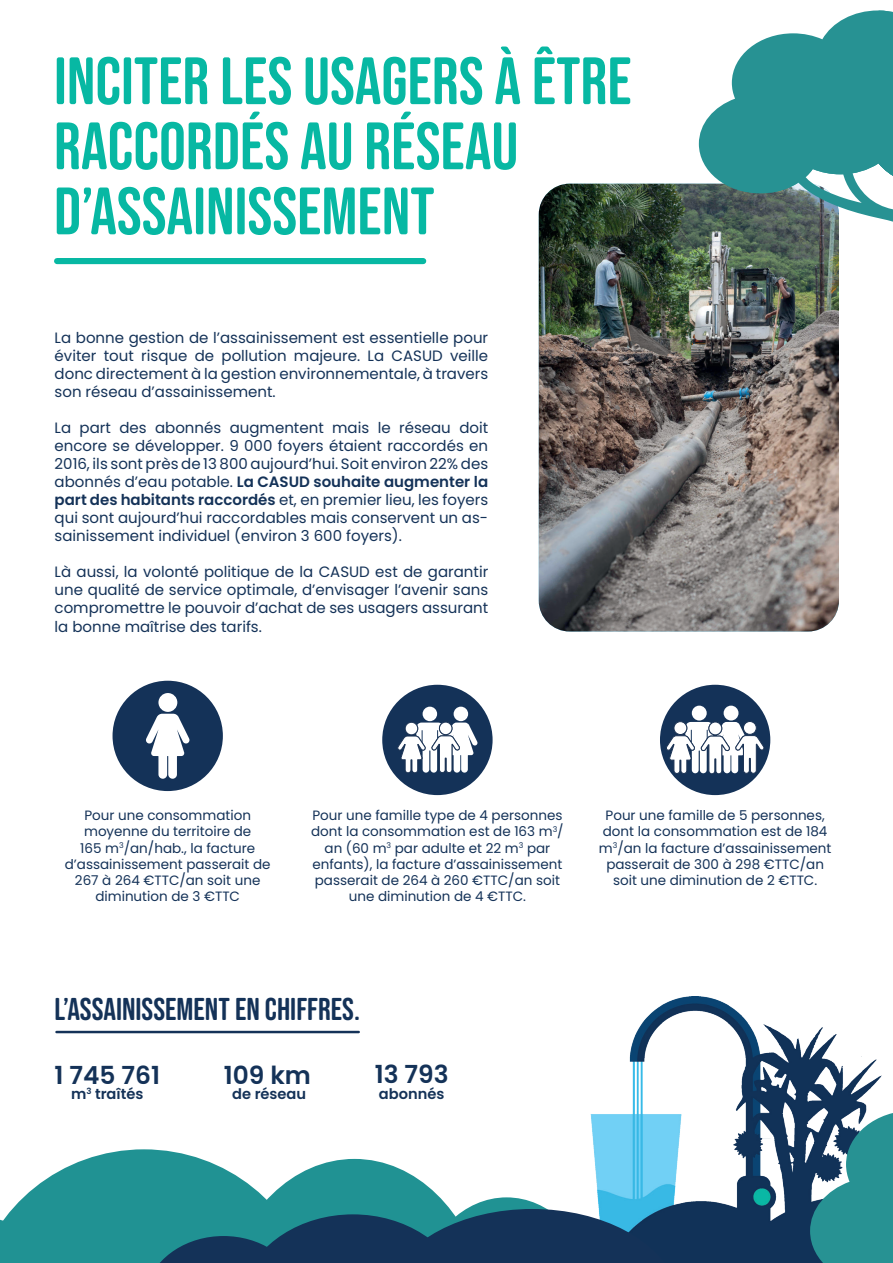
<style>
.page{position:relative;width:893px;height:1263px;background:#fff}
.page>*{position:absolute;margin:0;border:0;box-sizing:border-box;transform-origin:0 0}
.t1{font:66.9px/65.1px "Bebas Neue Semi Rounded";color:#07b8a3}
.t2{font:31.5px "Bebas Neue Semi Rounded";color:#143258}
.t3{font:600 24.9px "Poppins";color:#143258}
.t4{font:15px/18px "Poppins";color:#143258;text-align:justify}
.t5{font:600 14.55px "Poppins";color:#143258}
.t6{font:13.5px/16.2px "Poppins";color:#143258;text-align:center}
.s1{font-weight:600}
</style>
<div class="page">
<img style="left:539px;top:184px;width:300px;height:447px">
<svg style="left:699px;top:10px;width:194px;height:315px"></svg>
<div style="left:57px;top:258px;width:366px;height:6px;background:#07b8a3"></div>
<hr style="left:56px;top:1031px;width:303px;height:2px;background:#143258">
<div style="left:113px;top:681px;width:110px;height:110px;background:#143258;border-radius:50%"></div>
<div style="left:382px;top:685px;width:111px;height:110px;background:#143258;border-radius:50%"></div>
<div style="left:660px;top:685px;width:110px;height:110px;background:#143258;border-radius:50%"></div>
<img style="left:590px;top:996px;width:292px;height:267px">
<svg style="left:810px;top:1085px;width:83px;height:178px"></svg>
<svg style="left:0;top:1149px;width:676px;height:114px"></svg>
<div style="left:158px;top:693px;width:19px;height:19px;background:#fff;border-radius:50%"></div>
<svg style="left:146px;top:714px;width:44px;height:65px"></svg>
<div style="left:692px;top:706px;width:15px;height:14px;background:#fff;border-radius:50%"></div>
<div style="left:724px;top:706px;width:14px;height:14px;background:#fff;border-radius:50%"></div>
<div style="left:673px;top:721px;width:14px;height:14px;border:1px solid #1b3355;border-radius:50%"></div>
<div style="left:743px;top:721px;width:14px;height:14px;border:1px solid #1b3355;border-radius:50%"></div>
<svg style="left:665px;top:722px;width:100px;height:53px"></svg>
<div style="left:423px;top:707px;width:14px;height:14px;background:#fff;border-radius:50%"></div>
<div style="left:454px;top:707px;width:14px;height:14px;background:#fff;border-radius:50%"></div>
<svg style="left:397px;top:722px;width:81px;height:51px"></svg>
<h1 class="t1" style="left:54px;top:48px;width:579px">INCITER LES USAGERS À ÊTRE<br>RACCORDÉS AU RÉSEAU<br>D’ASSAINISSEMENT</h1>
<p class="t4" style="left:55px;top:329px;width:435px">La bonne gestion de l’assainissement est essentielle pour éviter tout risque de pollution majeure. La CASUD veille donc directement à la gestion environnementale, à travers son réseau d’assainissement.</p>
<p class="t4" style="left:55px;top:419px;width:435px">La part des abonnés augmentent mais le réseau doit encore se développer. 9 000 foyers étaient raccordés en 2016, ils sont près de 13 800 aujourd’hui. Soit environ 22% des abonnés d’eau potable. <span class="s1">La CASUD souhaite augmenter la part des habitants raccordés</span> et, en premier lieu, les foyers qui sont aujourd’hui raccordables mais conservent un as&shy;sainissement individuel (environ 3 600 foyers).</p>
<p class="t4" style="left:55px;top:563px;width:435px">Là aussi, la volonté politique de la CASUD est de garantir une qualité de service optimale, d’envisager l’avenir sans compromettre le pouvoir d’achat de ses usagers assurant la bonne maîtrise des tarifs.</p>
<p class="t6" style="left:65px;top:807px;width:207px">Pour une consommation moyenne du territoire de<br>165 m<sup>3</sup>/an/hab., la facture d’assainissement passerait de<br>267 à 264 €TTC/an soit une diminution de 3 €TTC</p>
<p class="t6" style="left:311px;top:807px;width:254px">Pour une famille type de 4 personnes dont la consommation est de 163 m<sup>3</sup>/ an (60 m<sup>3</sup> par adulte et 22 m<sup>3</sup> par enfants), la facture d’assainissement passerait de 264 à 260 €TTC/an soit une diminution de 4 €TTC.</p>
<p class="t6" style="left:599px;top:807px;width:234px">Pour une famille de 5 personnes, dont la consommation est de 184 m<sup>3</sup>/an la facture d’assainissement passerait de 300 à 298 €TTC/an soit une diminution de 2 €TTC.</p>
<h2 class="t2" style="left:55px;top:991px;width:307px">L’ASSAINISSEMENT EN CHIFFRES.</h2>
<h3 class="t3" style="left:55px;top:1060px;width:107px">1 745 761</h3>
<p class="t5" style="left:71px;top:1086px;width:74px">m<sup>3</sup> traîtés</p>
<h3 class="t3" style="left:224px;top:1060px;width:89px">109 km</h3>
<p class="t5" style="left:232px;top:1086px;width:75px">de réseau</p>
<h3 class="t3" style="left:375px;top:1060px;width:75px">13 793</h3>
<p class="t5" style="left:379px;top:1085px;width:67px">abonnés</p>
</div>
